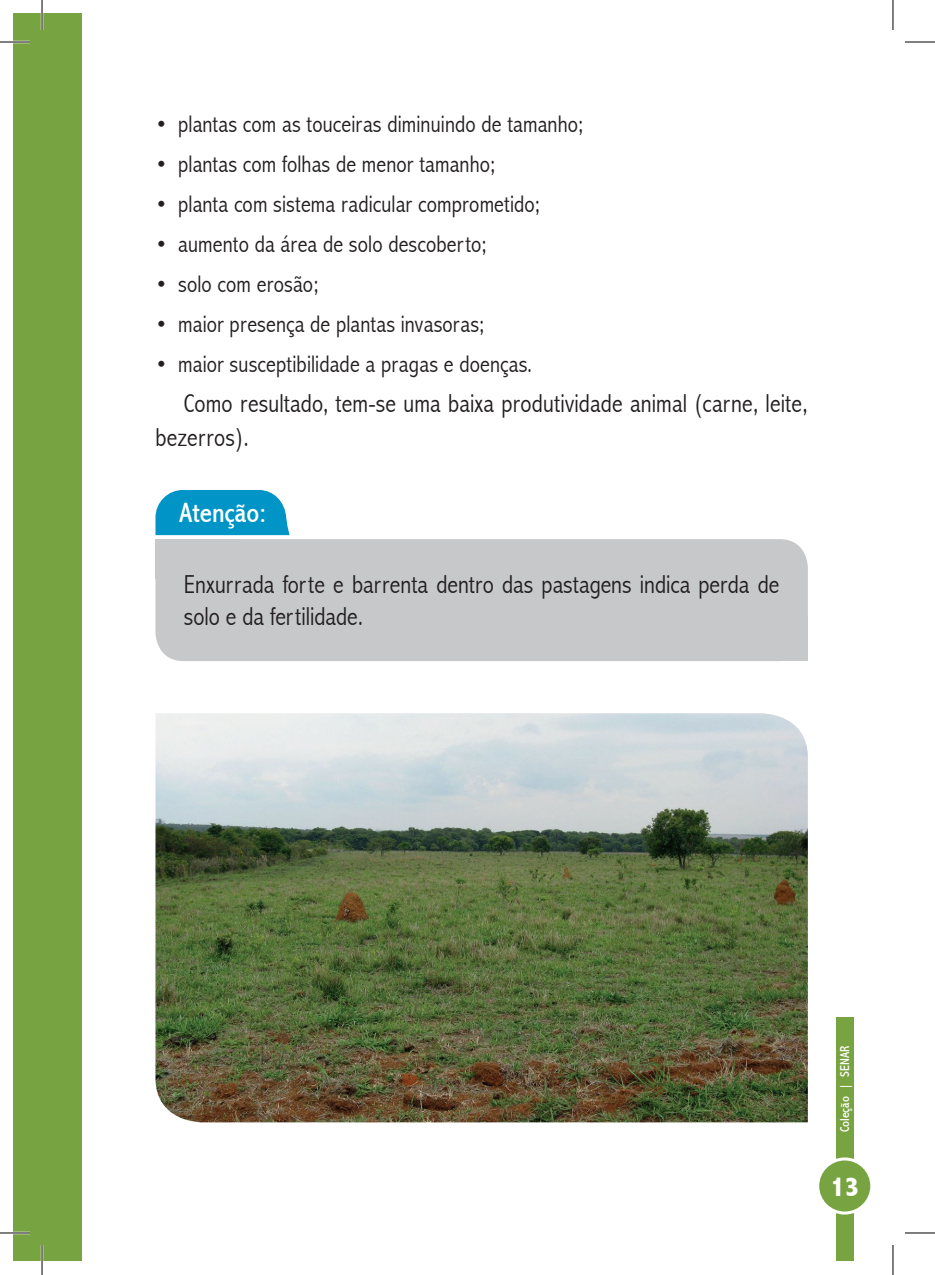
<style>
.page{position:relative;width:935px;height:1275px;background:#fff}
.page>*{position:absolute;margin:0;border:0;box-sizing:border-box;transform-origin:0 0}
.t1{font:condensed 28px "Abadi";color:#fff}
.t2{font:800 condensed 28px "Abadi";color:#fff}
.t3{font:300 condensed 26px/34px "Abadi";letter-spacing:.005em;color:#231f20}
.t4{font:300 condensed 24px "Abadi";letter-spacing:.005em;color:#231f20}
.t5{font:condensed 13px "Abadi";color:#fff}
</style>
<div class="page">
<div style="left:836px;top:1017px;width:17px;height:244px;background:#78a341"></div>
<div style="left:817px;top:1159px;width:54px;height:54px;background:#78a341;border-radius:50%"></div>
<div style="left:816px;top:1157px;width:57px;height:57px;border:3px solid #fff;border-radius:50%"></div>
<div style="left:14px;top:14px;width:28px;height:1247px;background:#78a341"></div>
<div style="left:42px;top:14px;width:40px;height:1247px;background:#78a341"></div>
<svg style="left:155px;top:490px;width:134px;height:45px;background:#139cca"></svg>
<div style="left:155px;top:539px;width:85px;height:40px;background:#c7c8ca"></div>
<div style="left:155px;top:539px;width:652px;height:122px;background:#c7c8ca;border-radius:28px"></div>
<div style="left:723px;top:617px;width:84px;height:44px;background:#c7c8ca"></div>
<img style="left:155px;top:713px;width:652px;height:409px">
<hr style="left:0;top:41px;width:30px;height:2px;background:#fff">
<hr style="left:0;top:1231px;width:30px;height:3px;background:#fff">
<hr style="left:41px;top:0;width:2px;height:30px;background:#fff">
<hr style="left:41px;top:1245px;width:2px;height:30px;background:#fff">
<hr style="left:0;top:42px;width:30px;height:1px;background:#000">
<hr style="left:904px;top:42px;width:30px;height:1px;background:#000">
<hr style="left:0;top:1232px;width:30px;height:1px;background:#000">
<hr style="left:904px;top:1232px;width:30px;height:1px;background:#000">
<hr style="left:42px;top:0;width:1px;height:30px;background:#000">
<hr style="left:42px;top:1245px;width:1px;height:30px;background:#000">
<hr style="left:892px;top:0;width:1px;height:30px;background:#000">
<hr style="left:892px;top:1245px;width:1px;height:30px;background:#000">
<p class="t4" style="left:155px;top:110px;width:429px">• plantas com as touceiras diminuindo de tamanho;</p>
<p class="t4" style="left:155px;top:150px;width:341px">• plantas com folhas de menor tamanho;</p>
<p class="t4" style="left:155px;top:190px;width:386px">• planta com sistema radicular comprometido;</p>
<p class="t4" style="left:155px;top:230px;width:332px">• aumento da área de solo descoberto;</p>
<p class="t4" style="left:155px;top:270px;width:164px">• solo com erosão;</p>
<p class="t4" style="left:155px;top:310px;width:330px">• maior presença de plantas invasoras;</p>
<p class="t4" style="left:155px;top:350px;width:378px">• maior susceptibilidade a pragas e doenças.</p>
<p class="t3" style="left:155px;top:387px;width:653px;text-indent:28px">Como resultado, tem-se uma baixa produtividade animal (carne, leite, bezerros).</p>
<p class="t1" style="left:179px;top:497px;width:88px">Atenção:</p>
<p class="t3" style="left:184px;top:568px;width:597px;line-height:32px">Enxurrada forte e barrenta dentro das pastagens indica perda de solo e da fertilidade.</p>
<p class="t5" style="left:837px;top:1132px;width:88px;rotate:-90deg">Coleção | SENAR</p>
<p class="t2" style="left:830px;top:1170px;width:30px">13</p>
</div>
